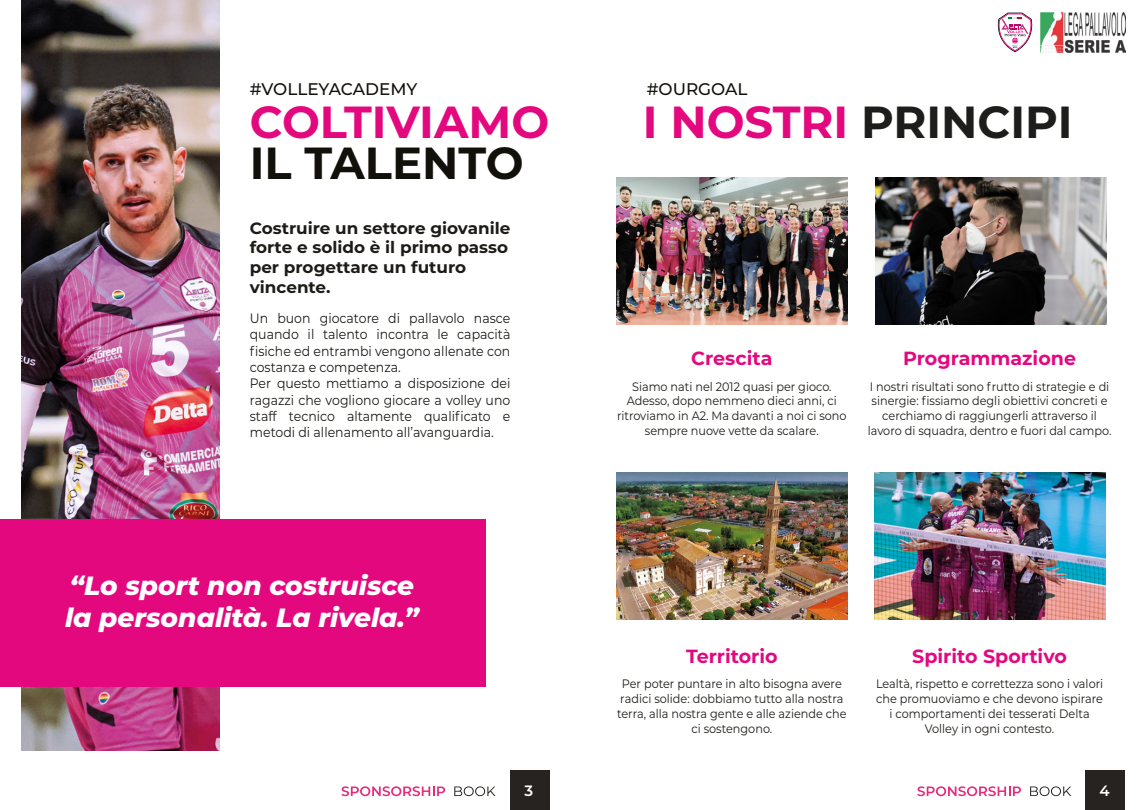
<style>
.page{position:relative;width:1147px;height:810px;background:#fff}
.page>*{position:absolute;margin:0;border:0;box-sizing:border-box;transform-origin:0 0}
.t1{font:700 44.92px "Montserrat";color:#1d1d1b}
.t2{font:700 44.92px "Montserrat";color:#e4087e}
.t3{font:700 44.92px "Montserrat";color:#12100b}
.t4{font:italic 800 26.33px/31.7px "Montserrat";color:#fff}
.t5{font:700 19.05px "Montserrat";color:#e4087e}
.t6{font:500 16.88px "Montserrat";color:#12100b}
.t7{font:700 16.35px/19.6px "Montserrat";color:#1d1b17}
.t8{font:600 15px "Montserrat";color:#fff}
.t9{font:13.58px/16.4px "Montserrat";color:#1d1b17;scale:.92 1}
.t10{font:12.23px/15px "Montserrat";color:#1d1b17;text-align:center;scale:.92 1}
.s1{color:#e4087e}
</style>
<div class="page">
<img style="left:22px;top:0;width:197px;height:750px">
<div style="left:0;top:520px;width:485px;height:167px;background:#e4087e"></div>
<div style="left:510px;top:770px;width:39px;height:40px;background:#262320"></div>
<svg style="left:341px;top:786px;width:104px;height:10px"></svg>
<svg style="left:454px;top:786px;width:41px;height:10px"></svg>
<img style="left:874px;top:473px;width:231px;height:146px">
<img style="left:875px;top:178px;width:231px;height:146px">
<img style="left:616px;top:178px;width:231px;height:146px">
<img style="left:616px;top:473px;width:231px;height:146px">
<div style="left:1085px;top:770px;width:40px;height:40px;background:#262320"></div>
<svg style="left:917px;top:786px;width:103px;height:10px"></svg>
<svg style="left:1030px;top:786px;width:41px;height:10px"></svg>
<img style="left:1040px;top:12px;width:85px;height:41px">
<svg style="left:997px;top:13px;width:35px;height:39px"></svg>
<h3 class="t6" style="left:250px;top:78px;width:169px">#VOLLEYACADEMY</h3>
<h1 class="t2" style="left:250px;top:90px;width:301px">COLTIVIAMO</h1>
<h1 class="t3" style="left:250px;top:131px;width:275px">IL TALENTO</h1>
<h3 class="t7" style="left:250px;top:217px;width:262px">Costruire un settore giovanile forte e solido è il primo passo per progettare un futuro vincente.</h3>
<p class="t9" style="left:250px;top:309px;width:285px">Un buon giocatore di pallavolo nasce quando il talento incontra le capacità fisiche ed entrambi vengono allenate con costanza e competenza.<br>Per questo mettiamo a disposizione dei ragazzi che vogliono giocare a volley uno staff tecnico altamente qualificato e metodi di allenamento all’avanguardia.</p>
<h2 class="t4" style="left:65px;top:569px;width:355px">“Lo sport non costruisce la personalità. La rivela.”</h2>
<p class="t8" style="left:524px;top:780px;width:10px">3</p>
<h3 class="t6" style="left:646px;top:78px;width:102px">#OURGOAL</h3>
<h1 class="t1" style="left:643px;top:90px;width:431px"><span class="s1">I NOSTRI</span> PRINCIPI</h1>
<h3 class="t5" style="left:691px;top:345px;width:83px">Crescita</h3>
<p class="t10" style="left:617px;top:378px;width:251px">Siamo nati nel 2012 quasi per gioco.<br>Adesso, dopo nemmeno dieci anni, ci ritroviamo in A2. Ma davanti a noi ci sono sempre nuove vette da scalare.</p>
<h3 class="t5" style="left:903px;top:345px;width:175px">Programmazione</h3>
<p class="t10" style="left:867px;top:378px;width:266px">I nostri risultati sono frutto di strategie e di sinergie: fissiamo degli obiettivi concreti e cerchiamo di raggiungerli attraverso il lavoro di squadra, dentro e fuori dal campo.</p>
<h3 class="t5" style="left:686px;top:642px;width:93px">Territorio</h3>
<p class="t10" style="left:617px;top:676px;width:251px">Per poter puntare in alto bisogna avere radici solide: dobbiamo tutto alla nostra terra, alla nostra gente e alle aziende che ci sostengono.</p>
<h3 class="t5" style="left:912px;top:642px;width:156px">Spirito Sportivo</h3>
<p class="t10" style="left:876px;top:676px;width:248px">Lealtà, rispetto e correttezza sono i valori che promuoviamo e che devono ispirare i comportamenti dei tesserati Delta Volley in ogni contesto.</p>
<p class="t8" style="left:1099px;top:780px;width:12px">4</p>
</div>
